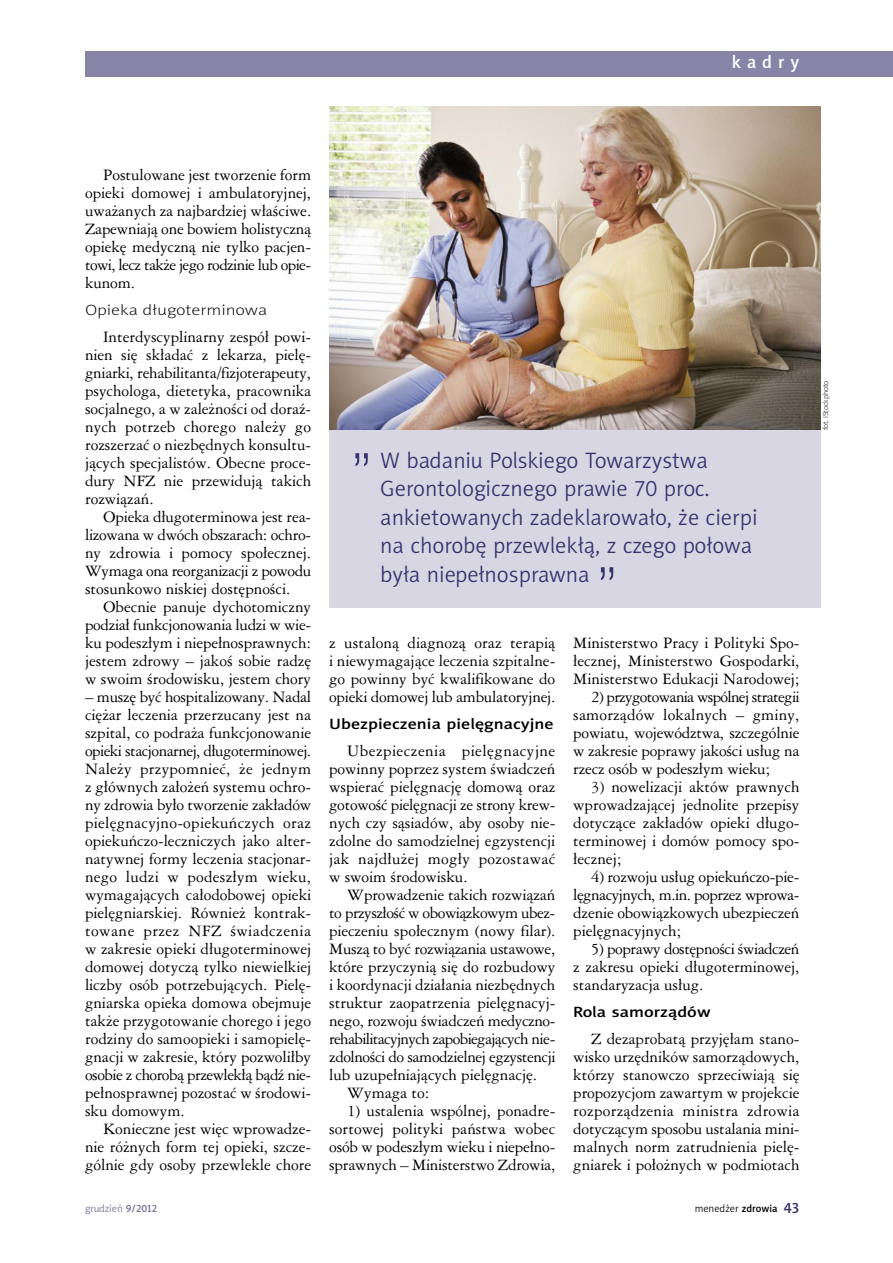
<style>
.page{position:relative;width:893px;height:1263px;background:#fff}
.page>*{position:absolute;margin:0;border:0;box-sizing:border-box;transform-origin:0 0}
.t1{font:52.5px "Swis 721 Lt PL";color:#36326d}
.t2{font:22.5px/28.5px "Naomi Sans EFNPS Light";color:#36326d}
.t3{font:18px "Naomi Sans EFNPS Medium";letter-spacing:.335em;color:#fff}
.t4{font:15px/18px "Ameri Garmnd PL";color:#000;text-align:justify}
.t5{font:15px "Naomi Sans EFNPS Medium";color:#000;scale:1.2 1}
.t6{font:15px "Ameri Garmnd PL";letter-spacing:-.04em;color:#000}
.t7{font:15px "Ameri Garmnd PL";letter-spacing:-.025em;color:#000}
.t8{font:15px "Ameri Garmnd PL";letter-spacing:-.03em;color:#000}
.t9{font:15px "Ameri Garmnd PL";letter-spacing:-.02em;color:#000}
.t10{font:15px "Naomi Sans EFNPS Thin";color:#000;scale:1.2 1}
.t11{font:10.5px "Naomi Sans EFNPS Light";color:#000}
.t12{font:10.5px "Naomi Sans EFNPS Light";color:#727099}
.t13{font:7.5px "Naomi Sans EFNPS Thin";color:#000}
.s1{font-family:"Naomi Sans EFNPS Medium"}
.s2{font-family:"Naomi Sans EFNPS Medium";font-size:15px;color:#36326d}
</style>
<div class="page">
<div style="left:85px;top:51px;width:808px;height:26px;background:#8784a8"></div>
<img style="left:329px;top:106px;width:492px;height:325px">
<div style="left:329px;top:431px;width:492px;height:177px;background:#d7d6e2"></div>
<p class="t3" style="left:732px;top:55px;width:69px">kadry</p>
<p class="t4" style="left:85px;top:166px;width:228px;text-indent:18px">Postulowane jest tworzenie form opieki domowej i ambulatoryjnej, uważanych za najbardziej właściwe.<br>Zapewniają one bowiem holistyczną opiekę medyczną nie tylko pacjen&shy;towi, lecz także jego rodzinie lub opie&shy;kunom.</p>
<p class="t10" style="left:85px;top:304px;width:153px">Opieka długoterminowa</p>
<p class="t4" style="left:85px;top:328px;width:228px;text-indent:18px">Interdyscyplinarny zespół powi&shy;nien się składać z lekarza, pielę&shy;gniarki, rehabilitanta/fizjoterapeuty, psychologa, dietetyka, pracownika socjalnego, a w zależności od doraź&shy;nych potrzeb chorego należy go rozszerzać o niezbędnych konsultu&shy;jących specjalistów. Obecne proce&shy;dury NFZ nie przewidują takich rozwiązań.</p>
<p class="t4" style="left:85px;top:508px;width:228px;text-indent:18px">Opieka długoterminowa jest rea&shy;lizowana w dwóch obszarach: ochro&shy;ny zdrowia i pomocy społecznej.<br>Wymaga ona reorganizacji z powodu stosunkowo niskiej dostępności.</p>
<p class="t4" style="left:85px;top:598px;width:228px;text-indent:18px">Obecnie panuje dychotomiczny podział funkcjonowania ludzi w wie&shy;ku podeszłym i niepełnosprawnych: jestem zdrowy – jakoś sobie radzę w swoim środowisku, jestem chory</p>
<p class="t4" style="left:85px;top:688px;width:228px">– muszę być hospitalizowany. Nadal ciężar leczenia przerzucany jest na szpital, co podraża funkcjonowanie opieki stacjonarnej, długoterminowej.<br>Należy przypomnieć, że jednym z głównych założeń systemu ochro&shy;ny zdrowia było tworzenie zakładów pielęgnacyjno-opiekuńczych oraz opiekuńczo-leczniczych jako alter&shy;natywnej formy leczenia stacjonar&shy;nego ludzi w podeszłym wieku, wymagających całodobowej opieki pielęgniarskiej. Również kontrak&shy;towane przez NFZ świadczenia w zakresie opieki długoterminowej domowej dotyczą tylko niewielkiej liczby osób potrzebujących. Pielę&shy;gniarska opieka domowa obejmuje także przygotowanie chorego i jego rodziny do samoopieki i samopielę&shy;gnacji w zakresie, który pozwoliłby osobie z chorobą przewlekłą bądź nie&shy;pełnosprawnej pozostać w środowi&shy;sku domowym.</p>
<p class="t4" style="left:85px;top:1120px;width:228px;text-indent:18px">Konieczne jest więc wprowadze&shy;nie różnych form tej opieki, szcze&shy;gólnie gdy osoby przewlekle chore</p>
<h1 class="t1" style="left:350px;top:445px;width:24px">”</h1>
<h2 class="t2" style="left:380px;top:448px;width:379px">W badaniu Polskiego Towarzystwa Gerontologicznego prawie 70 proc. ankietowanych zadeklarowało, że cierpi na chorobę przewlekłą, z czego połowa była niepełnosprawna</h2>
<h1 class="t1" style="left:596px;top:559px;width:24px">”</h1>
<p class="t4" style="left:329px;top:634px;width:228px">z ustaloną diagnozą oraz terapią i niewymagające leczenia szpitalne&shy;go powinny być kwalifikowane do opieki domowej lub ambulatoryjnej.</p>
<p class="t5" style="left:329px;top:718px;width:189px">Ubezpieczenia pielęgnacyjne</p>
<p class="t4" style="left:329px;top:742px;width:228px;text-indent:18px">Ubezpieczenia pielęgnacyjne powinny poprzez system świadczeń wspierać pielęgnację domową oraz gotowość pielęgnacji ze strony krew&shy;nych czy sąsiadów, aby osoby nie&shy;zdolne do samodzielnej egzystencji jak najdłużej mogły pozostawać w swoim środowisku.</p>
<p class="t4" style="left:347px;top:886px;width:210px">Wprowadzenie takich rozwiązań</p>
<p class="t8" style="left:329px;top:904px;width:228px">to przyszłość w obowiązkowym ubez-</p>
<p class="t4" style="left:329px;top:922px;width:228px">pieczeniu społecznym (nowy filar).</p>
<p class="t9" style="left:329px;top:940px;width:228px">Muszą to być rozwiązania ustawowe,</p>
<p class="t4" style="left:329px;top:958px;width:228px">które przyczynią się do rozbudowy</p>
<p class="t4" style="left:329px;top:976px;width:228px">i koordynacji działania niezbędnych</p>
<p class="t4" style="left:329px;top:994px;width:228px">struktur zaopatrzenia pielęgnacyj-</p>
<p class="t4" style="left:329px;top:1012px;width:228px">nego, rozwoju świadczeń medyczno-</p>
<p class="t6" style="left:329px;top:1030px;width:228px">rehabilitacyjnych zapobiegających nie-</p>
<p class="t7" style="left:329px;top:1048px;width:228px">zdolności do samodzielnej egzystencji</p>
<p class="t4" style="left:329px;top:1066px;width:209px">lub uzupełniających pielęgnację.</p>
<p class="t4" style="left:347px;top:1084px;width:84px">Wymaga to:</p>
<p class="t4" style="left:329px;top:1102px;width:228px;text-indent:18px">1) ustalenia wspólnej, ponadre&shy;sortowej polityki państwa wobec osób w podeszłym wieku i niepełno&shy;sprawnych – Ministerstwo Zdrowia,</p>
<p class="t4" style="left:573px;top:634px;width:228px">Ministerstwo Pracy i Polityki Spo&shy;łecznej, Ministerstwo Gospodarki, Ministerstwo Edukacji Narodowej;</p>
<p class="t4" style="left:573px;top:688px;width:228px;text-indent:18px">2) przygotowania wspólnej strategii samorządów lokalnych – gminy, powiatu, województwa, szczególnie w zakresie poprawy jakości usług na rzecz osób w podeszłym wieku;</p>
<p class="t4" style="left:573px;top:778px;width:228px;text-indent:18px">3) nowelizacji aktów prawnych wprowadzającej jednolite przepisy dotyczące zakładów opieki długo&shy;terminowej i domów pomocy spo&shy;łecznej;</p>
<p class="t4" style="left:573px;top:868px;width:228px;text-indent:18px">4) rozwoju usług opiekuńczo-pie&shy;lęgnacyjnych, m.in. poprzez wprowa&shy;dzenie obowiązkowych ubezpieczeń pielęgnacyjnych;</p>
<p class="t4" style="left:573px;top:940px;width:228px;text-indent:18px">5) poprawy dostępności świadczeń z zakresu opieki długoterminowej, standaryzacja usług.</p>
<p class="t5" style="left:573px;top:1006px;width:116px">Rola samorządów</p>
<p class="t4" style="left:573px;top:1030px;width:228px;text-indent:18px">Z dezaprobatą przyjęłam stano&shy;wisko urzędników samorządowych, którzy stanowczo sprzeciwiają się propozycjom zawartym w projekcie rozporządzenia ministra zdrowia dotyczącym sposobu ustalania mini&shy;malnych norm zatrudnienia pielę&shy;gniarek i położnych w podmiotach</p>
<p class="t12" style="left:85px;top:1204px;width:74px">grudzień <span class="s1">9/2012</span></p>
<p class="t11" style="left:695px;top:1204px;width:106px">menedżer <span class="s1">zdrowia</span> <span class="s2">43</span></p>
<p class="t13" style="left:823px;top:430px;width:51px;rotate:-90deg">fot. iStockphoto</p>
</div>
